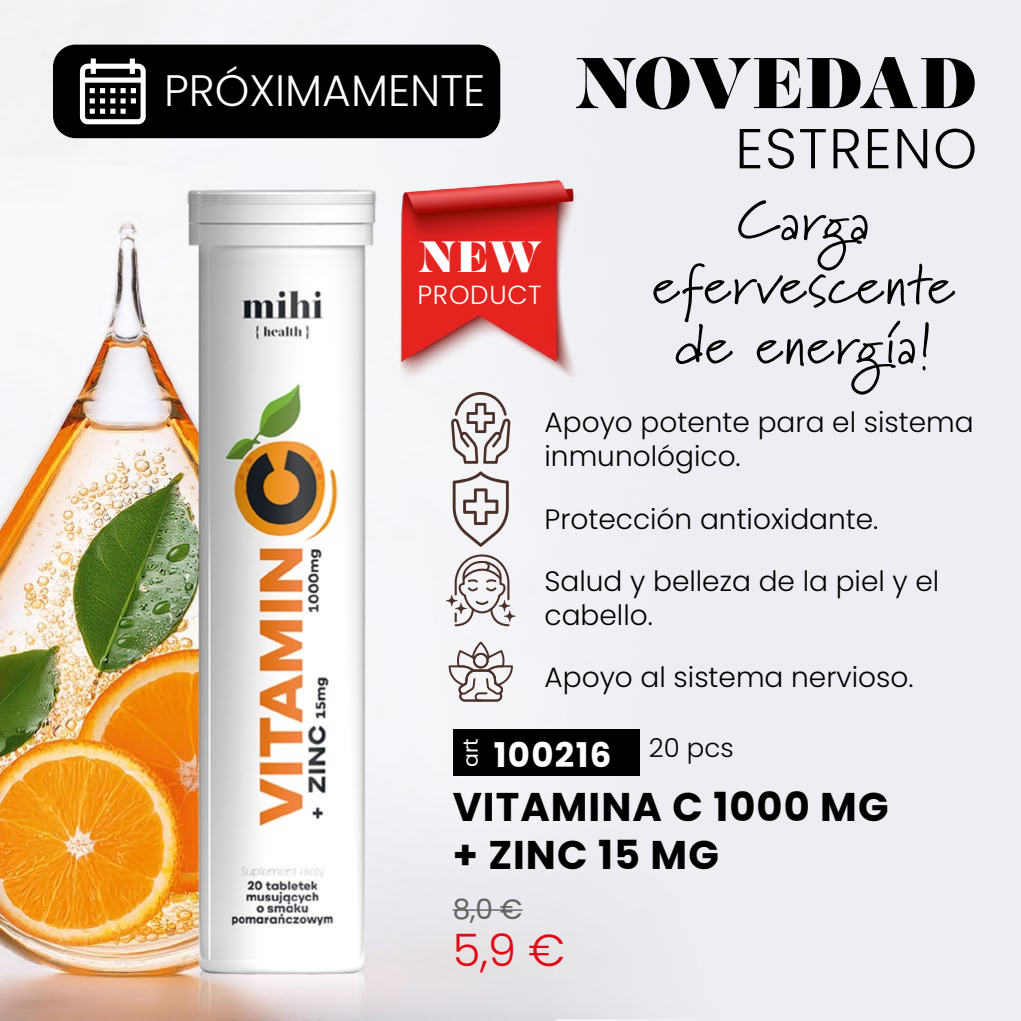
<style>
.page{position:relative;width:1021px;height:1021px;background:#fff}
.page>*{position:absolute;margin:0;border:0;box-sizing:border-box;transform-origin:0 0}
.t1{font:900 71.4px "Operetta 12";letter-spacing:-.005em;color:#000}
.t2{font:300 56.2px "Poppins";letter-spacing:.025em;color:#000}
.t3{font:56px/62px "Marydale";letter-spacing:.02em;color:#000;text-align:center}
.t4{font:300 44.8px "Poppins";color:#e30613}
.t5{font:300 44px "Poppins";color:#fff}
.t6{font:900 43.6px "Operetta 12";color:#fff}
.t7{font:700 40px/48px "Poppins";letter-spacing:.025em;color:#000}
.t8{font:700 34px "Poppins";letter-spacing:.04em;color:#fff}
.t9{font:300 28px/34px "Poppins";color:#000}
.t10{font:28px "Poppins";color:#646363}
.t11{font:300 26.2px "Poppins";letter-spacing:.025em;color:#fff}
.t12{font:20.4px "Poppins";color:#fff}
</style>
<div class="page">
<img style="left:0;top:0;width:1020px;height:1020px">
<div style="left:53px;top:45px;width:447px;height:93px;background:#000;border-radius:23px"></div>
<svg style="left:80px;top:58px;width:66px;height:66px"></svg>
<img style="left:375px;top:160px;width:205px;height:224px">
<hr style="left:452px;top:909px;width:70px;height:1px;background:#646363">
<div style="left:452px;top:729px;width:187px;height:47px;background:#000"></div>
<svg style="left:451px;top:392px;width:59px;height:72px"></svg>
<svg style="left:452px;top:471px;width:57px;height:76px"></svg>
<svg style="left:446px;top:554px;width:69px;height:72px"></svg>
<svg style="left:448px;top:641px;width:65px;height:60px"></svg>
<h3 class="t5" style="left:164px;top:65px;width:323px">PRÓXIMAMENTE</h3>
<h1 class="t1" style="left:575px;top:42px;width:403px">NOVEDAD</h1>
<h2 class="t2" style="left:735px;top:116px;width:243px">ESTRENO</h2>
<h3 class="t3" style="left:652px;top:189px;width:304px">Carga efervescente de energía!</h3>
<p class="t9" style="left:544px;top:405px;width:430px">Apoyo potente para el sistema inmunológico.</p>
<p class="t9" style="left:544px;top:502px;width:335px">Protección antioxidante.</p>
<h3 class="t6" style="left:418px;top:232px;width:125px">NEW</h3>
<p class="t11" style="left:417px;top:279px;width:126px">PRODUCT</p>
<p class="t9" style="left:544px;top:564px;width:396px">Salud y belleza de la piel y el cabello.</p>
<p class="t9" style="left:544px;top:660px;width:370px">Apoyo al sistema nervioso.</p>
<p class="t12" style="left:459px;top:767px;width:30px;rotate:-90deg">art</p>
<p class="t8" style="left:493px;top:735px;width:241px">100216 <sup>20</sup> <sup>pcs</sup></p>
<h3 class="t7" style="left:452px;top:783px;width:437px">VITAMINA C 1000 MG + ZINC 15 MG</h3>
<p class="t10" style="left:452px;top:893px;width:71px">8,0 €</p>
<h3 class="t4" style="left:452px;top:924px;width:114px">5,9 €</h3>
</div>
